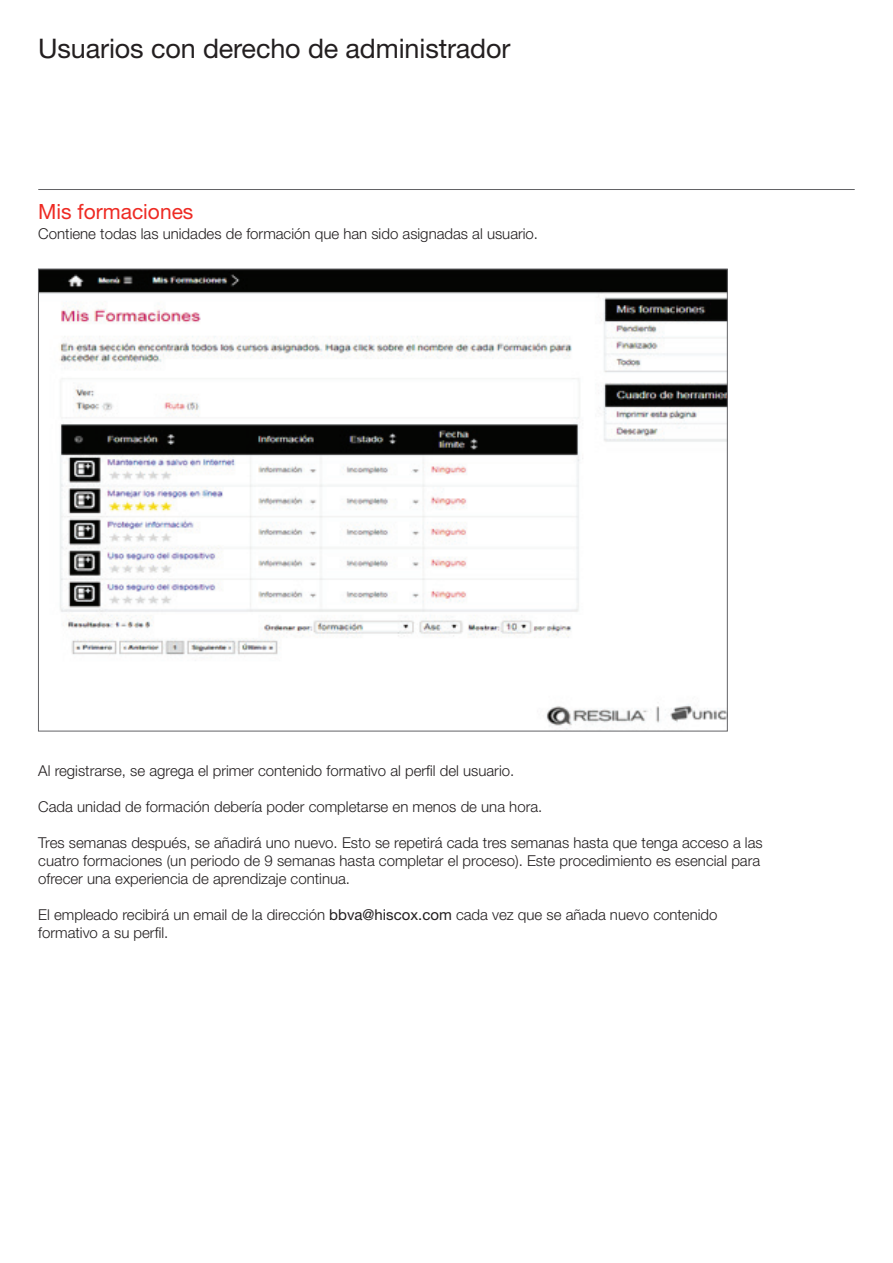
<style>
.page{position:relative;width:893px;height:1263px;background:#fff}
.page>*{position:absolute;margin:0;border:0;box-sizing:border-box;transform-origin:0 0}
.t1{font:27px "Helvetica Neue LT Std";letter-spacing:-.005em;color:#231f20}
.t2{font:21px "Helvetica Neue LT Std";color:#ee2a23}
.t3{font:300 15px/18px "Helvetica Neue LT Std";color:#231f20}
.s1{font-weight:400}
</style>
<div class="page">
<hr style="left:38px;top:189px;width:817px;height:1px;background:#636366">
<img style="left:40px;top:271px;width:685px;height:458px">
<h1 class="t1" style="left:38px;top:32px;width:474px">Usuarios con derecho de administrador</h1>
<h2 class="t2" style="left:38px;top:199px;width:157px">Mis formaciones</h2>
<p class="t3" style="left:38px;top:225px;width:501px">Contiene todas las unidades de formación que han sido asignadas al usuario.</p>
<p class="t3" style="left:38px;top:761px;width:477px">Al registrarse, se agrega el primer contenido formativo al perfil del usuario.</p>
<p class="t3" style="left:38px;top:797px;width:506px">Cada unidad de formación debería poder completarse en menos de una hora.</p>
<p class="t3" style="left:38px;top:833px;width:726px">Tres semanas después, se añadirá uno nuevo. Esto se repetirá cada tres semanas hasta que tenga acceso a las cuatro formaciones (un periodo de 9 semanas hasta completar el proceso). Este procedimiento es esencial para ofrecer una experiencia de aprendizaje continua.</p>
<p class="t3" style="left:38px;top:905px;width:681px">El empleado recibirá un email de la dirección <span class="s1">bbva@hiscox.com</span> cada vez que se añada nuevo contenido formativo a su perfil.</p>
</div>
